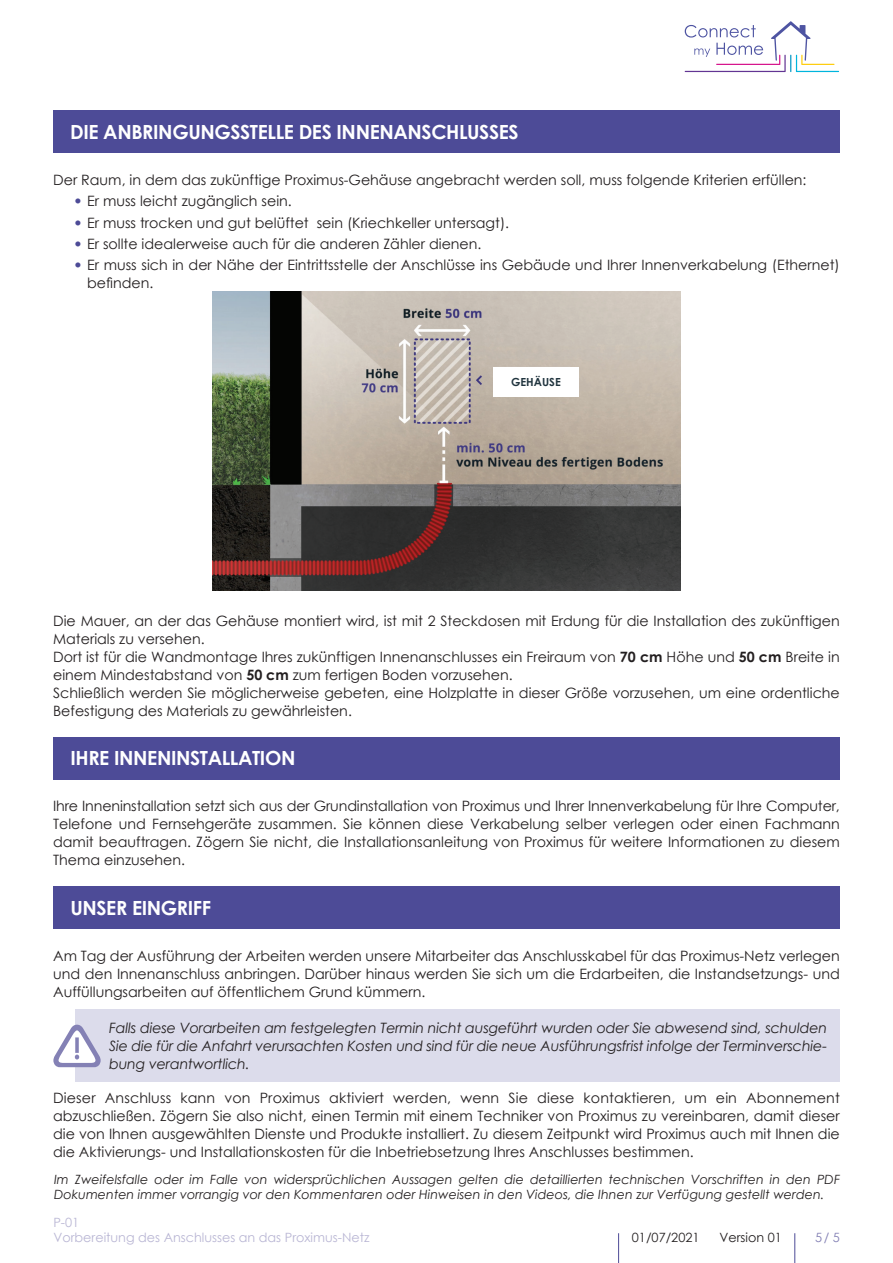
<style>
.page{position:relative;width:893px;height:1263px;background:#fff}
.page>*{position:absolute;margin:0;border:0;box-sizing:border-box;transform-origin:0 0}
.t1{font:700 19.5px "Century Gothic";letter-spacing:-.02em;color:#fff}
.t2{font:14.25px/18px "Century Gothic";color:#231f20;text-align:justify}
.t3{font:italic 14.25px/18px "Century Gothic";letter-spacing:-.01em;color:#231f20;text-align:justify}
.t4{font:italic 12.75px/15px "Century Gothic";color:#231f20}
.t5{font:12.75px/14.2px "Century Gothic";color:#b9b6d4}
.t6{font:12.75px "Century Gothic";color:#231f20}
.t7{font:12.75px "Century Gothic";color:#8481b5}
.t8{font:700 11.1px "Century Gothic";color:#21353f}
.s1{font-family:"Avenir LT Std";font-weight:800;color:#4d4b97}
.s2{font-weight:700}
</style>
<div class="page">
<hr style="left:794px;top:1233px;width:1px;height:30px;background:#4d4b97">
<hr style="left:618px;top:1233px;width:1px;height:30px;background:#4d4b97">
<svg style="left:685px;top:21px;width:154px;height:51px"></svg>
<div style="left:53px;top:111px;width:787px;height:42px;background:#4d4b97"></div>
<img style="left:213px;top:292px;width:467px;height:299px">
<div style="left:493px;top:367px;width:85px;height:30px;background:#fff"></div>
<div style="left:53px;top:737px;width:787px;height:42px;background:#4d4b97"></div>
<div style="left:53px;top:886px;width:787px;height:43px;background:#4d4b97"></div>
<div style="left:75px;top:1010px;width:765px;height:72px;background:#dcdceb"></div>
<svg style="left:53px;top:1025px;width:48px;height:42px"></svg>
<h1 class="t1" style="left:70px;top:117px;width:450px">DIE ANBRINGUNGSSTELLE DES INNENANSCHLUSSES</h1>
<p class="t2" style="left:53px;top:171px;width:755px">Der Raum, in dem das zukünftige Proximus-Gehäuse angebracht werden soll, muss folgende Kriterien erfüllen:</p>
<p class="t2" style="left:74px;top:192px;width:219px"><span class="s1">•</span> Er muss leicht zugänglich sein.</p>
<p class="t2" style="left:74px;top:213px;width:436px"><span class="s1">•</span> Er muss trocken und gut belüftet sein (Kriechkeller untersagt).</p>
<p class="t2" style="left:74px;top:235px;width:409px"><span class="s1">•</span> Er sollte idealerweise auch für die anderen Zähler dienen.</p>
<p class="t2" style="left:87px;top:256px;width:754px;line-height:17.1px;text-indent:-13px"><span class="s1">•</span> Er muss sich in der Nähe der Eintrittsstelle der Anschlüsse ins Gebäude und Ihrer Innenverkabelung (Ethernet) befinden.</p>
<p class="t8" style="left:511px;top:373px;width:51px">GEHÄUSE</p>
<p class="t2" style="left:53px;top:611px;width:788px;text-align:left">Die Mauer, an der das Gehäuse montiert wird, ist mit 2 Steckdosen mit Erdung für die Installation des zukünftigen Materials zu versehen.<br>Dort ist für die Wandmontage Ihres zukünftigen Innenanschlusses ein Freiraum von <span class="s2">70 cm</span> Höhe und <span class="s2">50 cm</span> Breite in einem Mindestabstand von <span class="s2">50 cm</span> zum fertigen Boden vorzusehen.<br>Schließlich werden Sie möglicherweise gebeten, eine Holzplatte in dieser Größe vorzusehen, um eine ordentliche Befestigung des Materials zu gewährleisten.</p>
<h1 class="t1" style="left:70px;top:743px;width:227px">IHRE INNENINSTALLATION</h1>
<p class="t2" style="left:53px;top:797px;width:788px">Ihre Inneninstallation setzt sich aus der Grundinstallation von Proximus und Ihrer Innenverkabelung für Ihre Computer, Telefone und Fernsehgeräte zusammen. Sie können diese Verkabelung selber verlegen oder einen Fachmann damit beauftragen. Zögern Sie nicht, die Installationsanleitung von Proximus für weitere Informationen zu diesem Thema einzusehen.</p>
<h1 class="t1" style="left:70px;top:893px;width:142px">UNSER EINGRIFF</h1>
<p class="t2" style="left:53px;top:947px;width:788px">Am Tag der Ausführung der Arbeiten werden unsere Mitarbeiter das Anschlusskabel für das Proximus-Netz verlegen und den Innenanschluss anbringen. Darüber hinaus werden Sie sich um die Erdarbeiten, die Instandsetzungs- und Auffüllungsarbeiten auf öffentlichem Grund kümmern.</p>
<p class="t3" style="left:109px;top:1019px;width:719px">Falls diese Vorarbeiten am festgelegten Termin nicht ausgeführt wurden oder Sie abwesend sind, schulden Sie die für die Anfahrt verursachten Kosten und sind für die neue Ausführungsfrist infolge der Terminverschie&shy;bung verantwortlich.</p>
<p class="t2" style="left:53px;top:1089px;width:788px">Dieser Anschluss kann von Proximus aktiviert werden, wenn Sie diese kontaktieren, um ein Abonnement abzuschließen. Zögern Sie also nicht, einen Termin mit einem Techniker von Proximus zu vereinbaren, damit dieser die von Ihnen ausgewählten Dienste und Produkte installiert. Zu diesem Zeitpunkt wird Proximus auch mit Ihnen die die Aktivierungs- und Installationskosten für die Inbetriebsetzung Ihres Anschlusses bestimmen.</p>
<p class="t4" style="left:54px;top:1172px;width:788px">Im Zweifelsfalle oder im Falle von widersprüchlichen Aussagen gelten die detaillierten technischen Vorschriften in den PDF<br>Dokumenten immer vorrangig vor den Kommentaren oder Hinweisen in den Videos, die Ihnen zur Verfügung gestellt werden.</p>
<p class="t5" style="left:53px;top:1215px;width:318px">P-01<br>Vorbereitung des Anschlusses an das Proximus-Netz</p>
<p class="t6" style="left:632px;top:1228px;width:69px">01/07/2021</p>
<p class="t6" style="left:719px;top:1228px;width:64px">Version 01</p>
<p class="t7" style="left:815px;top:1228px;width:26px">5/ 5</p>
</div>
